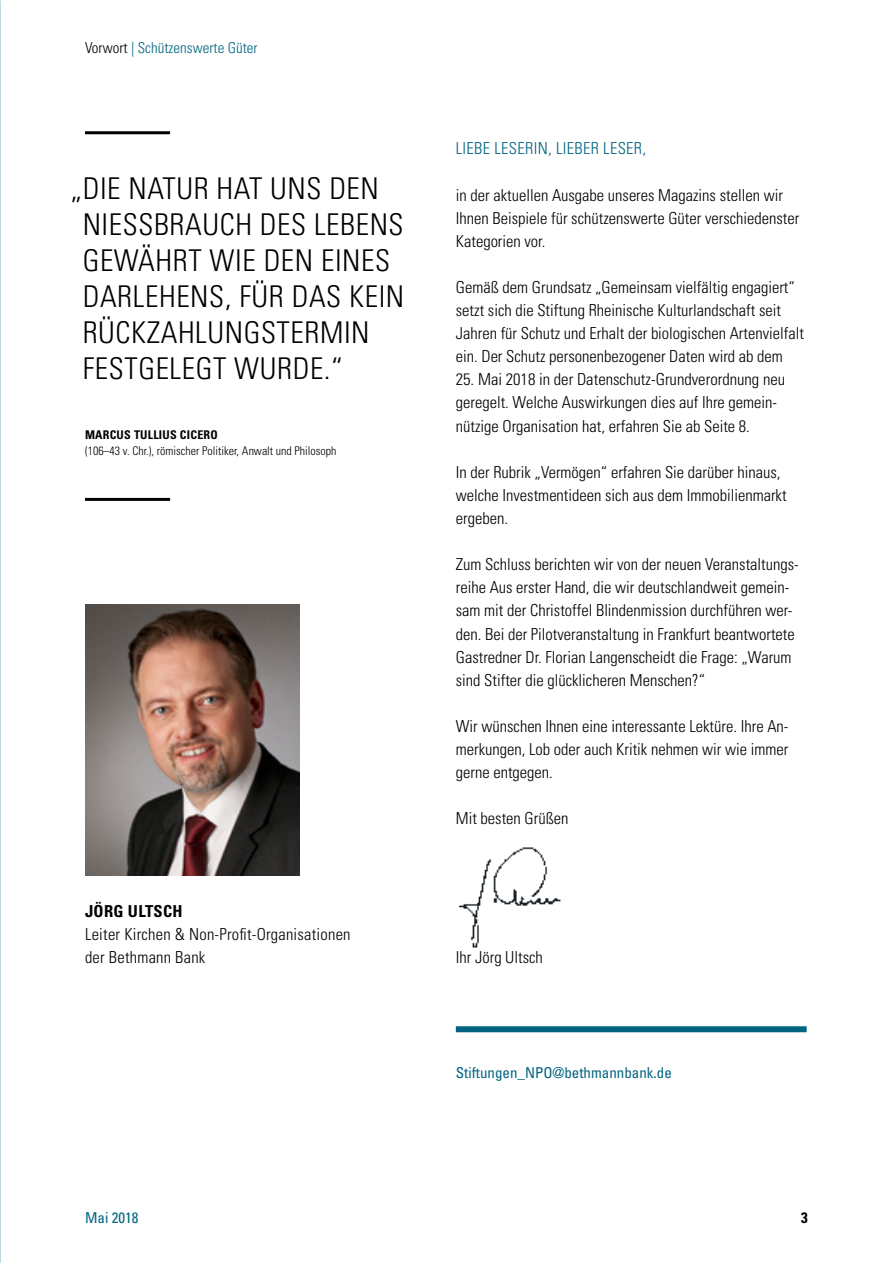
<style>
.page{position:relative;width:893px;height:1263px;background:#fff}
.page>*{position:absolute;margin:0;border:0;box-sizing:border-box;transform-origin:0 0}
.t1{font:300 condensed 30px/36px "Univers LT Std";letter-spacing:.02em;color:#000}
.t2{font:300 condensed 16.5px/23.1px "Univers LT Std";color:#000}
.t3{font:300 condensed 16.5px "Univers LT Std";letter-spacing:.02em;color:#006480}
.t4{font:700 condensed 16.5px "Univers LT Std";letter-spacing:.02em;color:#000}
.t5{font:condensed 15px "Univers LT Std";color:#006480}
.t6{font:300 condensed 15px "Univers LT Std";color:#006480}
.t7{font:700 condensed 15px "Univers LT Std";color:#000}
.t8{font:300 condensed 12px "Univers LT Std";color:#000}
.t9{font:700 condensed 12px "Univers LT Std";letter-spacing:.02em;color:#000}
.s1{color:#000}
</style>
<div class="page">
<img style="left:85px;top:605px;width:214px;height:270px">
<div style="left:456px;top:1026px;width:351px;height:6px;background:#006480"></div>
<hr style="left:85px;top:131px;width:85px;height:3px;background:#000">
<hr style="left:85px;top:498px;width:85px;height:3px;background:#000">
<img style="left:458px;top:847px;width:103px;height:100px">
<p class="t6" style="left:85px;top:39px;width:174px"><span class="s1">Vorwort</span> | Schützenswerte Güter</p>
<h1 class="t1" style="left:83px;top:170px;width:323px;text-indent:-12px">„DIE NATUR HAT UNS DEN<br>NIESSBRAUCH DES LEBENS<br>GEWÄHRT WIE DEN EINES<br>DARLEHENS, FÜR DAS KEIN<br>RÜCKZAHLUNGSTERMIN<br>FESTGELEGT WURDE.“</h1>
<p class="t9" style="left:85px;top:427px;width:134px">MARCUS TULLIUS CICERO</p>
<p class="t8" style="left:85px;top:443px;width:253px">(106–43 v. Chr.), römischer Politiker, Anwalt und Philosoph</p>
<p class="t4" style="left:85px;top:901px;width:99px">JÖRG ULTSCH</p>
<p class="t2" style="left:85px;top:923px;width:267px">Leiter Kirchen &amp; Non-Profit-Organisationen der Bethmann Bank</p>
<p class="t3" style="left:456px;top:139px;width:192px">LIEBE LESERIN, LIEBER LESER,</p>
<p class="t2" style="left:456px;top:183px;width:345px">in der aktuellen Ausgabe unseres Magazins stellen wir<br>Ihnen Beispiele für schützenswerte Güter verschiedenster<br>Kategorien vor.</p>
<p class="t2" style="left:456px;top:276px;width:350px">Gemäß dem Grundsatz „Gemeinsam vielfältig engagiert“ setzt sich die Stiftung Rheinische Kulturlandschaft seit Jahren für Schutz und Erhalt der biologischen Artenvielfalt ein. Der Schutz personenbezogener Daten wird ab dem</p>
<p class="t2" style="left:456px;top:368px;width:331px">25. Mai 2018 in der Datenschutz-Grundverordnung neu geregelt. Welche Auswirkungen dies auf Ihre gemein&shy;nützige Organisation hat, erfahren Sie ab Seite 8.</p>
<p class="t2" style="left:456px;top:460px;width:332px">In der Rubrik „Vermögen“ erfahren Sie darüber hinaus, welche Investmentideen sich aus dem Immobilienmarkt ergeben.</p>
<p class="t2" style="left:456px;top:553px;width:344px">Zum Schluss berichten wir von der neuen Veranstaltungs&shy;reihe Aus erster Hand, die wir deutschlandweit gemein&shy;sam mit der Christoffel Blindenmission durchführen wer&shy;den. Bei der Pilotveranstaltung in Frankfurt beantwortete Gastredner Dr. Florian Langenscheidt die Frage: „Warum sind Stifter die glücklicheren Menschen?“</p>
<p class="t2" style="left:456px;top:714px;width:334px;text-align:justify">Wir wünschen Ihnen eine interessante Lektüre. Ihre An&shy;merkungen, Lob oder auch Kritik nehmen wir wie immer gerne entgegen.</p>
<p class="t2" style="left:456px;top:807px;width:114px">Mit besten Grüßen</p>
<p class="t2" style="left:456px;top:945px;width:89px">Ihr Jörg Ultsch</p>
<p class="t5" style="left:456px;top:1064px;width:217px">Stiftungen_NPO@bethmannbank.de</p>
<p class="t5" style="left:85px;top:1208px;width:55px">Mai 2018</p>
<p class="t7" style="left:801px;top:1208px;width:8px">3</p>
</div>
